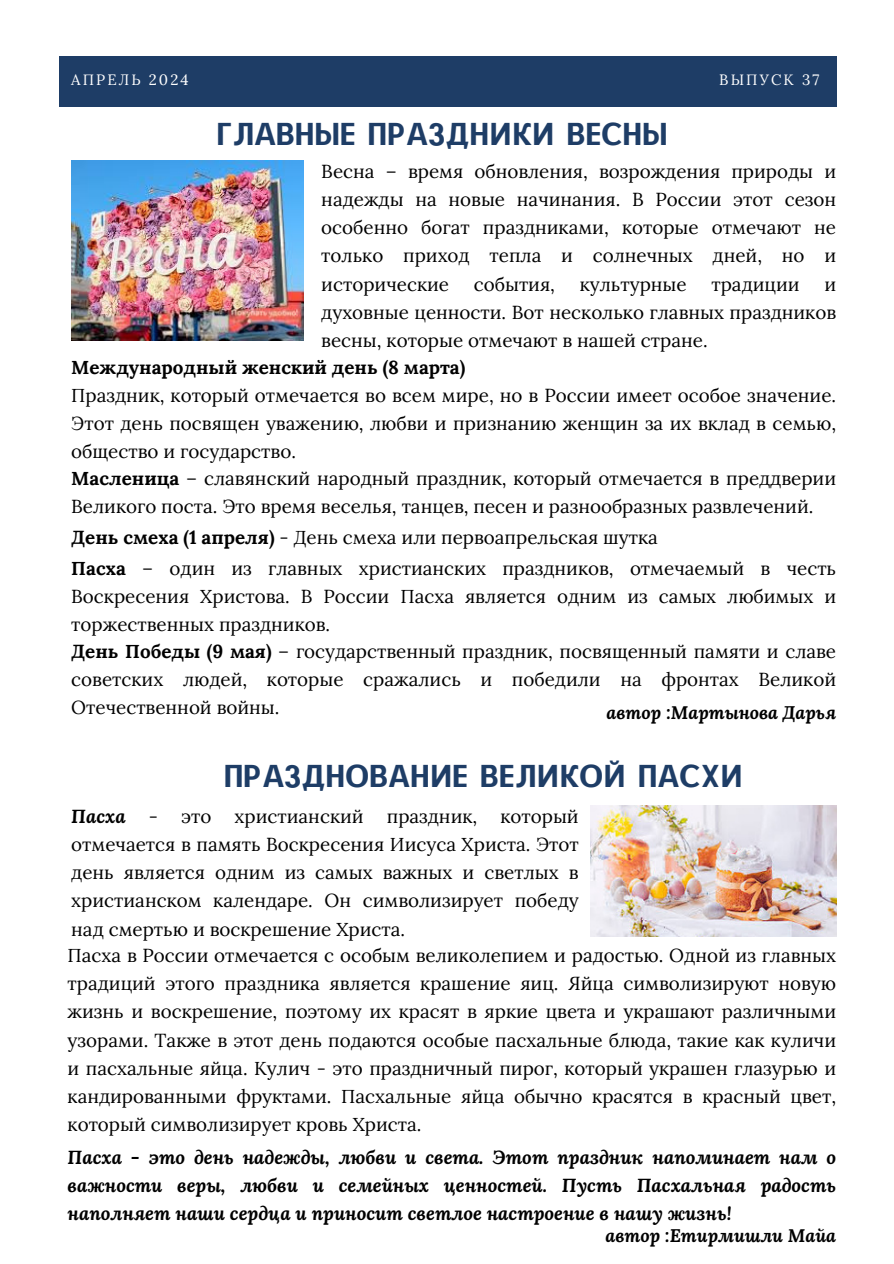
<style>
.page{position:relative;width:894px;height:1264px;background:#fff}
.page>*{position:absolute;margin:0;border:0;box-sizing:border-box;transform-origin:0 0}
.t1{font:30.75px "CAT Neuzeit";letter-spacing:.03em;color:#1e3d66}
.t2{font:18.75px/28.2px "Lora";color:#000;text-align:justify}
.t3{font:italic 700 18.75px/28.2px "Lora";color:#000;text-align:justify}
.t4{font:italic 700 18.15px "Lora";color:#000}
.t5{font:15px "Lora";letter-spacing:.14em;color:#fff}
.s1{font-weight:700}
.s2{font-weight:700;font-style:italic}
</style>
<div class="page">
<div style="left:59px;top:56px;width:776px;height:51px;background:#1e3d66"></div>
<img style="left:71px;top:161px;width:232px;height:180px">
<img style="left:590px;top:805px;width:246px;height:131px">
<p class="t5" style="left:71px;top:70px;width:119px">АПРЕЛЬ 2024</p>
<h1 class="t5" style="left:719px;top:70px;width:101px">ВЫПУСК 37</h1>
<p class="t1" style="left:217px;top:115px;width:451px">ГЛАВНЫЕ ПРАЗДНИКИ ВЕСНЫ</p>
<h3 class="t2" style="left:321px;top:157px;width:516px">Весна – время обновления, возрождения природы и надежды на новые начинания. В России этот сезон особенно богат праздниками, которые отмечают не только приход тепла и солнечных дней, но и исторические</h3>
<h3 class="t2" style="left:473px;top:269px;width:83px">события,</h3>
<h3 class="t2" style="left:579px;top:269px;width:108px">культурные</h3>
<h3 class="t2" style="left:711px;top:269px;width:90px">традиции</h3>
<h3 class="t2" style="left:321px;top:269px;width:516px;text-indent:503px">и духовные ценности. Вот несколько главных праздников весны, которые отмечают в нашей стране.</h3>
<h3 class="t2" style="left:71px;top:353px;width:766px;text-align:left"><span class="s1">Международный женский день (8 марта)<br></span>Праздник, который отмечается во всем мире, но в России имеет особое значение.<br>Этот день посвящен уважению, любви и признанию женщин за их вклад в семью, общество и государство.</h3>
<h3 class="t2" style="left:71px;top:464px;width:766px"><span class="s1">Масленица</span> – славянский народный праздник, который отмечается в преддверии<br>Великого поста. Это время веселья, танцев, песен и разнообразных развлечений.</h3>
<h3 class="t2" style="left:71px;top:523px;width:588px"><span class="s1">День смеха (1 апреля)</span> - День смеха или первоапрельская шутка</h3>
<h3 class="t2" style="left:71px;top:554px;width:766px"><span class="s1">Пасха</span> – один из главных христианских праздников, отмечаемый в честь Воскресения Христова. В России Пасха является одним из самых любимых и торжественных праздников.</h3>
<h3 class="t2" style="left:71px;top:637px;width:766px"><span class="s1">День Победы (9 мая)</span> – государственный праздник, посвященный памяти и славе советских людей, которые сражались и победили на фронтах Великой Отечественной войны.</h3>
<h2 class="t4" style="left:606px;top:700px;width:231px">автор :Мартынова Дарья</h2>
<h1 class="t1" style="left:224px;top:756px;width:519px">ПРАЗДНОВАНИЕ ВЕЛИКОЙ ПАСХИ</h1>
<h3 class="t2" style="left:71px;top:802px;width:509px"><span class="s2">Пасха</span> - это христианский праздник, который отмечается в память Воскресения Иисуса Христа. Этот день является одним из самых важных и светлых в христианском календаре. Он символизирует победу над смертью и воскрешение Христа.</h3>
<p class="t2" style="left:68px;top:941px;width:769px">Пасха в России отмечается с особым великолепием и радостью. Одной из главных традиций этого праздника является крашение яиц. Яйца символизируют новую жизнь и воскрешение, поэтому их красят в яркие цвета и украшают различными узорами. Также в этот день подаются особые пасхальные блюда, такие как куличи и пасхальные яйца. Кулич - это праздничный пирог, который украшен глазурью и кандированными фруктами. Пасхальные яйца обычно красятся в красный цвет, который символизирует кровь Христа.</p>
<h3 class="t3" style="left:68px;top:1142px;width:769px">Пасха - это день надежды, любви и света. Этот праздник напоминает нам о важности веры, любви и семейных ценностей. Пусть Пасхальная радость наполняет наши сердца и приносит светлое настроение в нашу жизнь!</h3>
<h2 class="t4" style="left:605px;top:1222px;width:232px">автор :Етирмишли Майа</h2>
</div>
